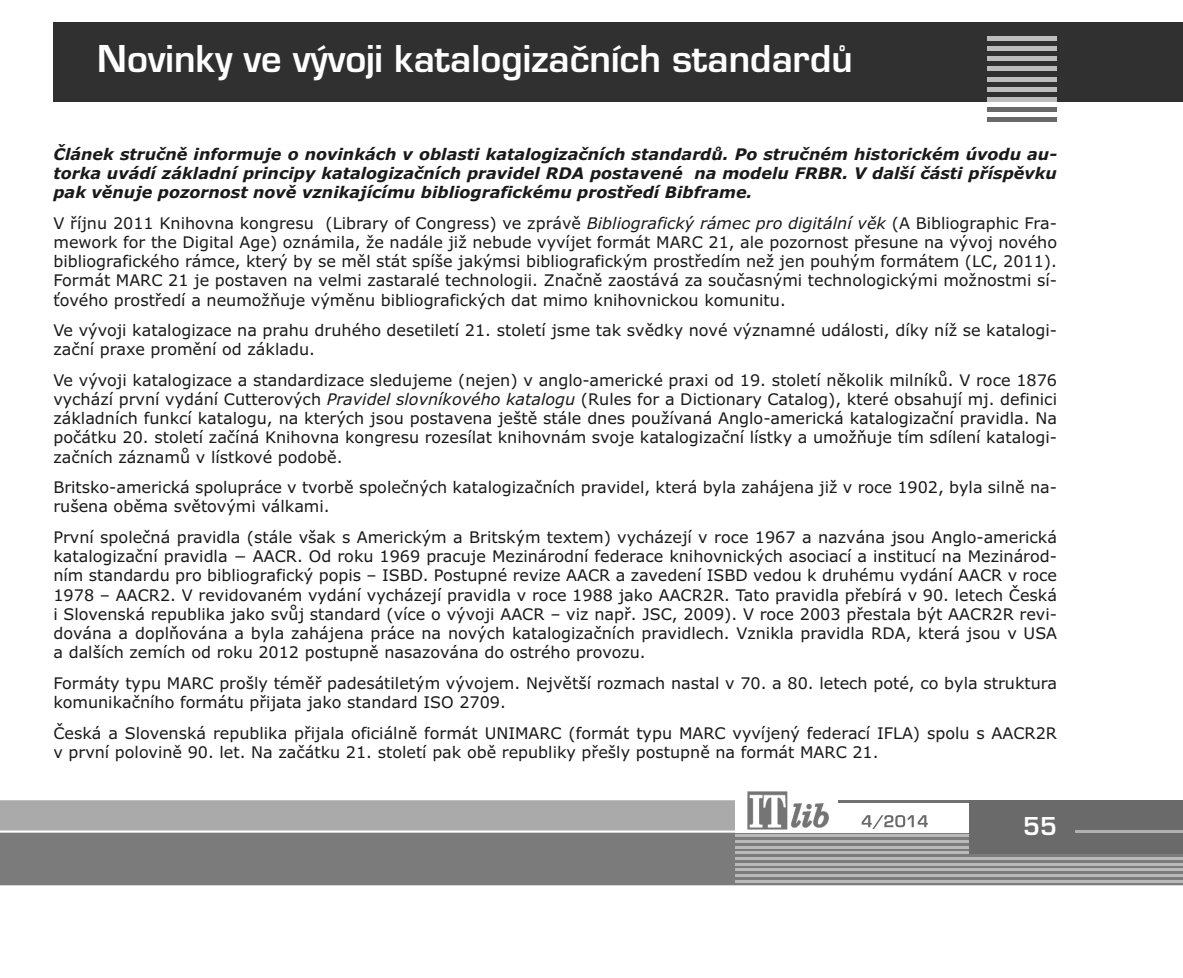
<style>
.page{position:relative;width:1183px;height:978px;background:#fff}
.page>*{position:absolute;margin:0;border:0;box-sizing:border-box;transform-origin:0 0}
.t1{font:36px "Euromode CE Bold";color:#fff}
.t2{font:24px "Euromode CE Bold";color:#fff}
.t3{font:16px/19.2px "Verdana";color:#191919}
.t4{font:italic 700 16px/19.2px "Verdana";color:#191919;text-align:justify}
.s1{font-style:italic}
</style>
<div class="page">
<div style="left:0;top:800px;width:735px;height:30px;background:#aaa"></div>
<svg style="left:0;top:832px;width:1183px;height:53px;background:#808080"></svg>
<hr style="left:838px;top:800px;width:131px;height:2px;background:#717171">
<img style="left:747px;top:791px;width:82px;height:39px">
<svg style="left:862px;top:815px;width:66px;height:14px"></svg>
<hr style="left:735px;top:880px;width:448px;height:2px;background:#b9b9b9">
<hr style="left:735px;top:874px;width:448px;height:2px;background:#b9b9b9">
<hr style="left:735px;top:869px;width:448px;height:2px;background:#b9b9b9">
<hr style="left:735px;top:863px;width:448px;height:2px;background:#b9b9b9">
<hr style="left:735px;top:857px;width:448px;height:2px;background:#b9b9b9">
<hr style="left:735px;top:852px;width:448px;height:2px;background:#b9b9b9">
<hr style="left:735px;top:846px;width:448px;height:2px;background:#b9b9b9">
<hr style="left:735px;top:840px;width:448px;height:2px;background:#b9b9b9">
<hr style="left:735px;top:835px;width:448px;height:2px;background:#b9b9b9">
<div style="left:969px;top:800px;width:214px;height:54px;background:#6a6a6a"></div>
<hr style="left:1076px;top:830px;width:107px;height:2px;background:#b0b0b0">
<div style="left:53px;top:22px;width:1130px;height:80px;background:#303030"></div>
<hr style="left:988px;top:36px;width:69px;height:4px;background:#bdbdbd">
<hr style="left:988px;top:46px;width:69px;height:4px;background:#bdbdbd">
<hr style="left:988px;top:57px;width:69px;height:4px;background:#bdbdbd">
<hr style="left:988px;top:67px;width:69px;height:4px;background:#bdbdbd">
<hr style="left:988px;top:77px;width:69px;height:4px;background:#bdbdbd">
<hr style="left:988px;top:87px;width:69px;height:4px;background:#bdbdbd">
<hr style="left:988px;top:97px;width:69px;height:4px;background:#bdbdbd">
<hr style="left:988px;top:108px;width:69px;height:4px;background:#696969">
<hr style="left:988px;top:118px;width:69px;height:4px;background:#696969">
<h1 class="t1" style="left:97px;top:37px;width:757px">Novinky ve vývoji katalogizačních standardů</h1>
<p class="t4" style="left:53px;top:145px;width:1005px">Článek stručně informuje o novinkách v oblasti katalogizačních standardů. Po stručném historickém úvodu au&shy;torka uvádí základní principy katalogizačních pravidel RDA postavené na modelu FRBR. V další části příspěvku pak věnuje pozornost nově vznikajícímu bibliografickému prostředí Bibframe.</p>
<p class="t3" style="left:53px;top:214px;width:1005px;text-align:justify">V říjnu 2011 Knihovna kongresu (Library of Congress) ve zprávě <span class="s1">Bibliografický rámec pro digitální věk</span> (A Bibliographic Fra&shy;mework for the Digital Age) oznámila, že nadále již nebude vyvíjet formát MARC 21, ale pozornost přesune na vývoj nového bibliografického rámce, který by se měl stát spíše jakýmsi bibliografickým prostředím než jen pouhým formátem (LC, 2011).<br>Formát MARC 21 je postaven na velmi zastaralé technologii. Značně zaostává za současnými technologickými možnostmi sí&shy;ťového prostředí a neumožňuje výměnu bibliografických dat mimo knihovnickou komunitu.</p>
<p class="t3" style="left:53px;top:321px;width:1005px">Ve vývoji katalogizace na prahu druhého desetiletí 21. století jsme tak svědky nové významné události, díky níž se katalogi&shy;zační praxe promění od základu.</p>
<p class="t3" style="left:53px;top:371px;width:1005px;text-align:justify">Ve vývoji katalogizace a standardizace sledujeme (nejen) v anglo-americké praxi od 19. století několik milníků. V roce 1876 vychází první vydání Cutterových <span class="s1">Pravidel slovníkového katalogu</span> (Rules for a Dictionary Catalog), které obsahují mj. definici základních funkcí katalogu, na kterých jsou postavena ještě stále dnes používaná Anglo-americká katalogizační pravidla. Na počátku 20. století začíná Knihovna kongresu rozesílat knihovnám svoje katalogizační lístky a umožňuje tím sdílení katalogi&shy;začních záznamů v lístkové podobě.</p>
<p class="t3" style="left:53px;top:478px;width:1005px">Britsko-americká spolupráce v tvorbě společných katalogizačních pravidel, která byla zahájena již v roce 1902, byla silně na&shy;rušena oběma světovými válkami.</p>
<p class="t3" style="left:53px;top:528px;width:1005px;text-align:justify">První společná pravidla (stále však s Americkým a Britským textem) vycházejí v roce 1967 a nazvána jsou Anglo-americká katalogizační pravidla − AACR. Od roku 1969 pracuje Mezinárodní federace knihovnických asociací a institucí na Mezinárod&shy;ním standardu pro bibliografický popis – ISBD. Postupné revize AACR a zavedení ISBD vedou k druhému vydání AACR v roce 1978 – AACR2. V revidovaném vydání vycházejí pravidla v roce 1988 jako AACR2R. Tato pravidla přebírá v 90. letech Česká i Slovenská republika jako svůj standard (více o vývoji AACR – viz např. JSC, 2009). V roce 2003 přestala být AACR2R revi&shy;dována a doplňována a byla zahájena práce na nových katalogizačních pravidlech. Vznikla pravidla RDA, která jsou v USA a dalších zemích od roku 2012 postupně nasazována do ostrého provozu.</p>
<p class="t3" style="left:53px;top:673px;width:1005px">Formáty typu MARC prošly téměř padesátiletým vývojem. Největší rozmach nastal v 70. a 80. letech poté, co byla struktura komunikačního formátu přijata jako standard ISO 2709.</p>
<p class="t3" style="left:53px;top:723px;width:1005px">Česká a Slovenská republika přijala oficiálně formát UNIMARC (formát typu MARC vyvíjený federací IFLA) spolu s AACR2R v první polovině 90. let. Na začátku 21. století pak obě republiky přešly postupně na formát MARC 21.</p>
<h2 class="t2" style="left:1023px;top:811px;width:35px">55</h2>
</div>
